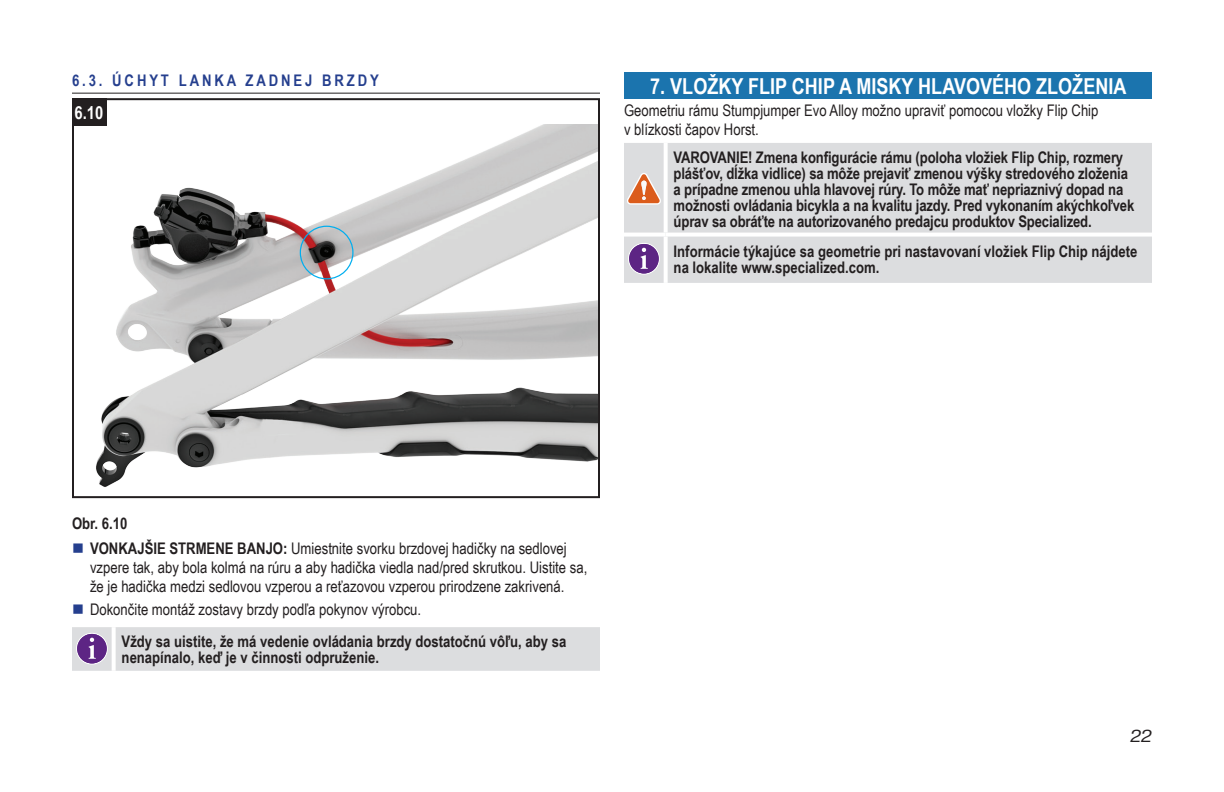
<style>
.page{position:relative;width:1224px;height:792px;background:#fff}
.page>*{position:absolute;margin:0;border:0;box-sizing:border-box;transform-origin:0 0}
.HBB_-_Header_Blue_Ba{font:700 22px "Arial Narrow";color:#fff}
.NTM_-_Normal_Text_Me{font:700 18px "Arial Narrow";color:#fff}
.TB_-_TABLE_WARNING{font:700 16px/16px "Arial Narrow";letter-spacing:-.01em;color:#231f20}
.NT_-_Normal_Text{font:16px/19.2px "Arial Narrow";color:#231f20}
.HU_-_Header_Underlin{font:700 16px "Arial Narrow";letter-spacing:.18em;color:#253f8e}
.NTM_-_Normal_Text_Me-2{font:700 16px "Arial Narrow";color:#231f20}
.t1{font:italic 16px "Vonnes";color:#231f20}
.s1{font-weight:700}
</style>
<div class="page">
<div style="left:624px;top:72px;width:528px;height:26px;background:#1b74ae"></div>
<div style="left:624px;top:143px;width:528px;height:140px;background:#dcdddf"></div>
<svg style="left:664px;top:143px;width:4px;height:90px"></svg>
<svg style="left:624px;top:233px;width:42px;height:4px"></svg>
<svg style="left:666px;top:233px;width:486px;height:4px"></svg>
<svg style="left:664px;top:237px;width:4px;height:46px"></svg>
<svg style="left:627px;top:173px;width:34px;height:32px"></svg>
<svg style="left:628px;top:243px;width:32px;height:32px"></svg>
<div style="left:629px;top:244px;width:30px;height:29px;background:#5d2584;border-radius:50%"></div>
<svg style="left:641px;top:248px;width:7px;height:21px"></svg>
<hr style="left:72px;top:93px;width:528px;height:1px;background:#231f20">
<img style="left:96px;top:124px;width:501px;height:363px">
<div style="left:300px;top:226px;width:54px;height:53px;border:1px solid #00aeef;border-radius:50%"></div>
<div style="left:72px;top:98px;width:528px;height:400px;border:2px solid #231f20"></div>
<div style="left:72px;top:98px;width:34px;height:28px;background:#231f20"></div>
<div style="left:72px;top:627px;width:528px;height:44px;background:#dcdddf"></div>
<p class="HU_-_Header_Underlin" style="left:72px;top:68px;width:308px">6.3. ÚCHYT LANKA ZADNEJ BRZDY</p>
<p class="NTM_-_Normal_Text_Me" style="left:75px;top:99px;width:30px">6.10</p>
<p class="HBB_-_Header_Blue_Ba" style="left:650px;top:70px;width:478px">7. VLOŽKY FLIP CHIP A MISKY HLAVOVÉHO ZLOŽENIA</p>
<p class="NT_-_Normal_Text" style="left:624px;top:100px;width:476px">Geometriu rámu Stumpjumper Evo Alloy možno upraviť pomocou vložky Flip Chip v blízkosti čapov Horst.</p>
<p class="TB_-_TABLE_WARNING" style="left:674px;top:148px;width:462px">VAROVANIE! Zmena konfigurácie rámu (poloha vložiek Flip Chip, rozmery plášťov, dĺžka vidlice) sa môže prejaviť zmenou výšky stredového zloženia a prípadne zmenou uhla hlavovej rúry. To môže mať nepriaznivý dopad na možnosti ovládania bicykla a na kvalitu jazdy. Pred vykonaním akýchkoľvek úprav sa obráťte na autorizovaného predajcu produktov Specialized.</p>
<p class="TB_-_TABLE_WARNING" style="left:674px;top:242px;width:465px">Informácie týkajúce sa geometrie pri nastavovaní vložiek Flip Chip nájdete na lokalite www.specialized.com.</p>
<p class="NTM_-_Normal_Text_Me-2" style="left:72px;top:511px;width:57px">Obr. 6.10</p>
<p class="NT_-_Normal_Text" style="left:90px;top:538px;width:499px"><span class="s1">VONKAJŠIE STRMENE BANJO:</span> Umiestnite svorku brzdovej hadičky na sedlovej vzpere tak, aby bola kolmá na rúru a aby hadička viedla nad/pred skrutkou. Uistite sa, že je hadička medzi sedlovou vzperou a reťazovou vzperou prirodzene zakrivená.</p>
<p class="NT_-_Normal_Text" style="left:90px;top:599px;width:333px">Dokončite montáž zostavy brzdy podľa pokynov výrobcu.</p>
<p class="TB_-_TABLE_WARNING" style="left:122px;top:632px;width:446px">Vždy sa uistite, že má vedenie ovládania brzdy dostatočnú vôľu, aby sa nenapínalo, keď je v činnosti odpruženie.</p>
<p class="t1" style="left:1130px;top:728px;width:23px">22</p>
</div>
